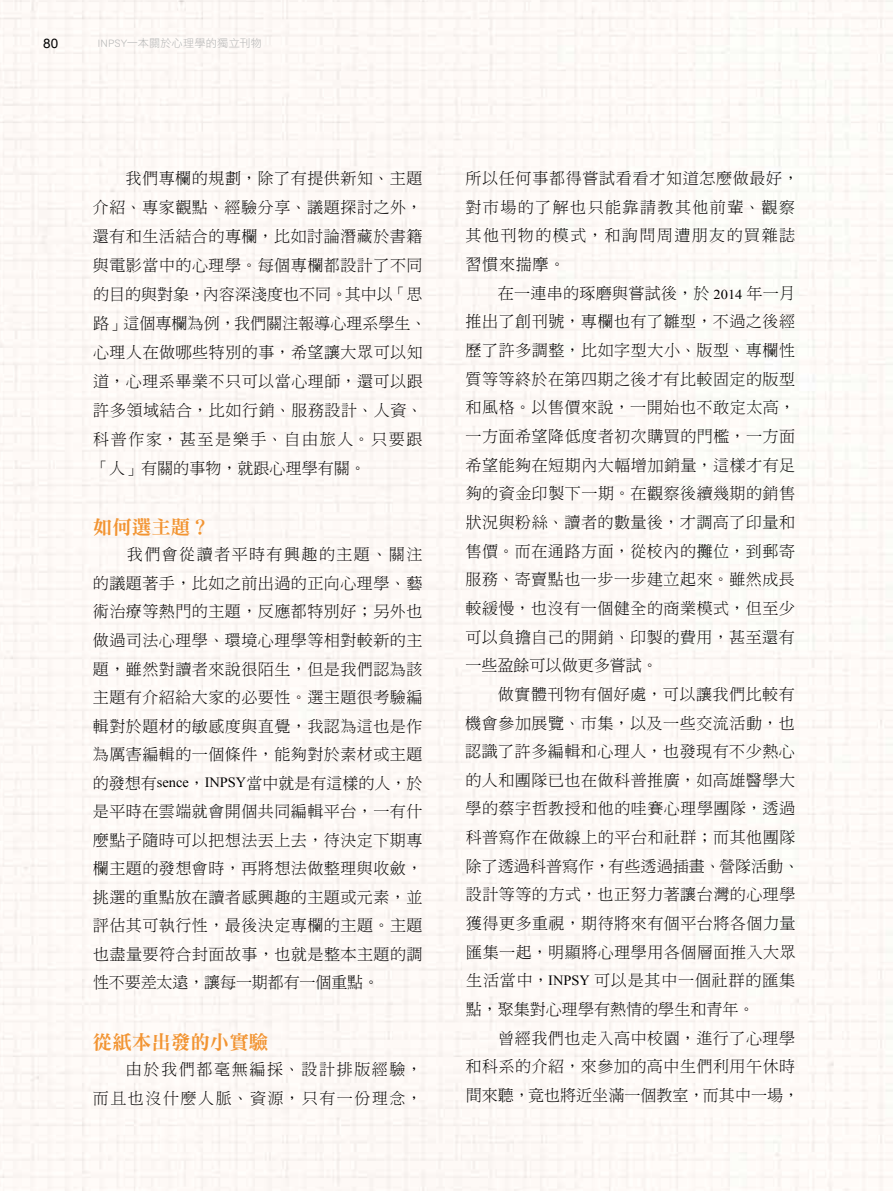
<style>
.page{position:relative;width:893px;height:1191px;background:#fff}
.page>*{position:absolute;margin:0;border:0;box-sizing:border-box;transform-origin:0 0}
.t1{font:19.5px "DF Ming Std W9";color:#f29432}
.t2{font:16.05px/28.7px "DF Ming Std W3";letter-spacing:.03em;color:#000}
.t3{font:16.05px/28.7px "DF Ming Std W3";letter-spacing:.09em;color:#000}
.t4{font:16.05px/29px "DF Ming Std W3";letter-spacing:.095em;color:#000;text-align:right}
.t5{font:13.05px "Arial";color:#000}
.t6{font:10.95px "DF Li Hei Std W3";letter-spacing:.01em;color:#b5b6b6}
.s1{font-family:"Times New Roman";font-size:14.1px}
.s2{font-family:"Times New Roman";font-size:13.65px}
</style>
<div class="page">
<p class="t5" style="left:43px;top:35px;width:17px">80</p>
<p class="t6" style="left:97px;top:37px;width:167px">INPSY一本關於心理學的獨立刊物</p>
<p class="t2" style="left:93px;top:163px;width:335px;text-indent:33px">我們專欄的規劃，除了有提供新知、主題介紹、專家觀點、經驗分享、議題探討之外，還有和生活結合的專欄，比如討論潛藏於書籍與電影當中的心理學。每個專欄都設計了不同的目的與對象，內容深淺度也不同。其中以「思路」這個專欄為例，我們關注報導心理系學生、心理人在做哪些特別的事，希望讓大眾可以知道，心理系畢業不只可以當心理師，還可以跟許多領域結合，比如行銷、服務設計、人資、科普作家，甚至是樂手、自由旅人。只要跟「人」有關的事物，就跟心理學有關。</p>
<p class="t1" style="left:93px;top:517px;width:119px">如何選主題？</p>
<p class="t2" style="left:93px;top:540px;width:331px;text-align:justify;text-indent:34px">我們會從讀者平時有興趣的主題、關注的議題著手，比如之前出過的正向心理學、藝術治療等熱門的主題，反應都特別好；另外也做過司法心理學、環境心理學等相對較新的主題，雖然對讀者來說很陌生，但是我們認為該主題有介紹給大家的必要性。選主題很考驗編輯對於題材的敏感度與直覺，我認為這也是作為厲害編輯的一個條件，能夠對於素材或主題的發想有<span class="s1">sence</span>，<span class="s1">INPSY</span>當中就是有這樣的人，於是平時在雲端就會開個共同編輯平台，一有什麼點子隨時可以把想法丟上去，待決定下期專欄主題的發想會時，再將想法做整理與收斂，挑選的重點放在讀者感興趣的主題或元素，並評估其可執行性，最後決定專欄的主題。主題也盡量要符合封面故事，也就是整本主題的調性不要差太遠，讓每一期都有一個重點。</p>
<p class="t1" style="left:93px;top:1031px;width:177px">從紙本出發的小實驗</p>
<p class="t4" style="left:93px;top:1054px;width:331px">由於我們都毫無編採、設計排版經驗，<br>而且也沒什麼人脈、資源，只有一份理念，</p>
<p class="t3" style="left:465px;top:164px;width:335px">所以任何事都得嘗試看看才知道怎麼做最好，對市場的了解也只能靠請教其他前輩、觀察其他刊物的模式，和詢問周遭朋友的買雜誌習慣來揣摩。</p>
<p class="t2" style="left:465px;top:278px;width:331px;text-align:justify;text-indent:33px">在一連串的琢磨與嘗試後，於 <span class="s2">2014</span> 年一月推出了創刊號，專欄也有了雛型，不過之後經歷了許多調整，比如字型大小、版型、專欄性質等等終於在第四期之後才有比較固定的版型和風格。以售價來說，一開始也不敢定太高，一方面希望降低度者初次購買的門檻，一方面希望能夠在短期內大幅增加銷量，這樣才有足夠的資金印製下一期。在觀察後續幾期的銷售狀況與粉絲、讀者的數量後，才調高了印量和售價。而在通路方面，從校內的攤位，到郵寄服務、寄賣點也一步一步建立起來。雖然成長較緩慢，也沒有一個健全的商業模式，但至少可以負擔自己的開銷、印製的費用，甚至還有一些盈餘可以做更多嘗試。</p>
<p class="t2" style="left:465px;top:679px;width:336px;text-indent:33px">做實體刊物有個好處，可以讓我們比較有機會參加展覽、市集，以及一些交流活動，也認識了許多編輯和心理人，也發現有不少熱心的人和團隊已也在做科普推廣，如高雄醫學大學的蔡宇哲教授和他的哇賽心理學團隊，透過科普寫作在做線上的平台和社群；而其他團隊除了透過科普寫作，有些透過插畫、營隊活動、設計等等的方式，也正努力著讓台灣的心理學獲得更多重視，期待將來有個平台將各個力量匯集一起，明顯將心理學用各個層面推入大眾生活當中，<span class="s1">INPSY</span> 可以是其中一個社群的匯集點，聚集對心理學有熱情的學生和青年。</p>
<p class="t2" style="left:466px;top:1023px;width:335px;text-indent:33px">曾經我們也走入高中校園，進行了心理學和科系的介紹，來參加的高中生們利用午休時間來聽，竟也將近坐滿一個教室，而其中一場，</p>
</div>
